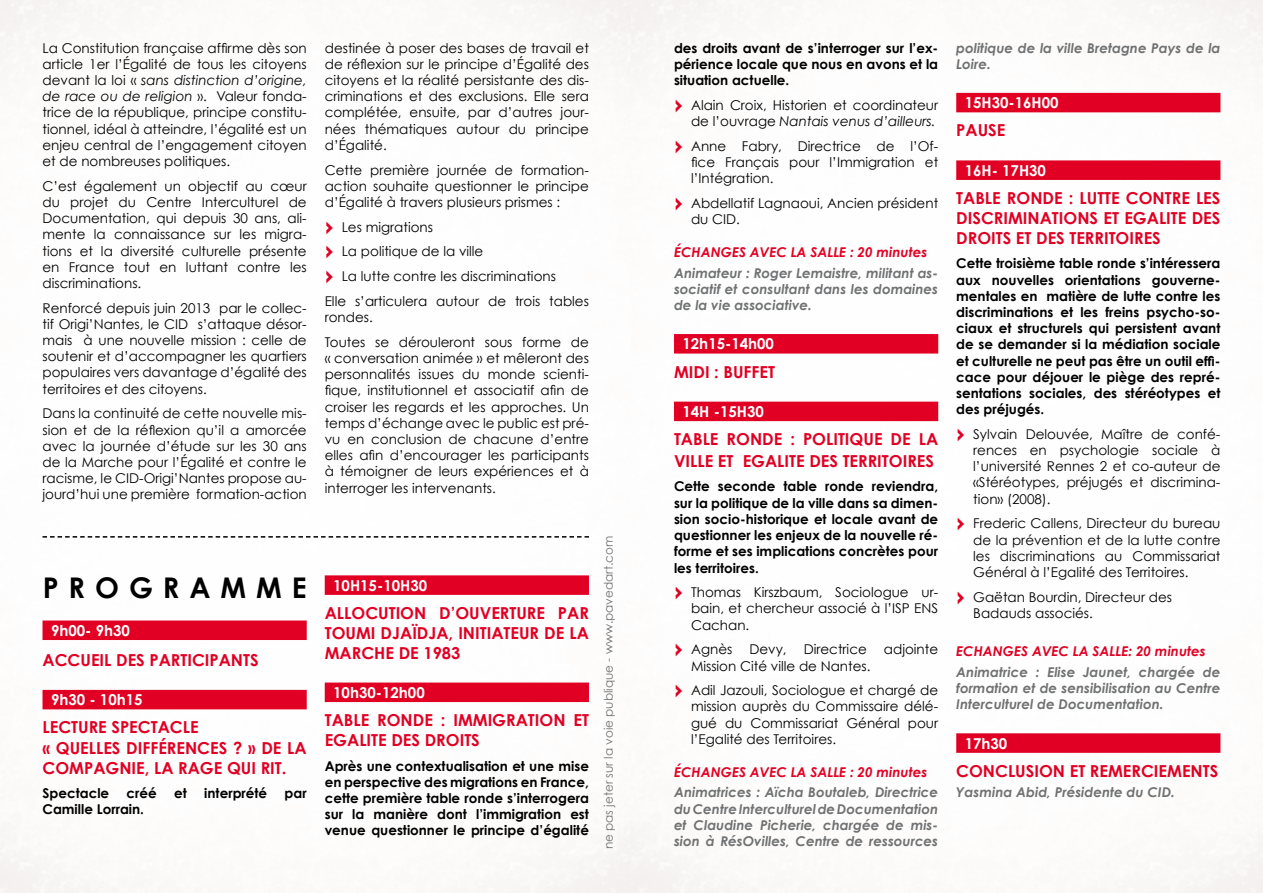
<style>
.page{position:relative;width:1263px;height:893px;background:#fff}
.page>*{position:absolute;margin:0;border:0;box-sizing:border-box;transform-origin:0 0}
.t1{font:700 28.5px "Century Gothic";letter-spacing:.35em;color:#000}
.t2{font:700 16.5px/19.8px "Century Gothic";color:#e10023}
.t3{font:700 15px "Century Gothic";color:#fff}
.t4{font:13.5px/16.2px "Century Gothic";color:#000;text-align:justify}
.t5{font:700 13.5px/16.2px "Century Gothic";color:#000;text-align:justify}
.t6{font:italic 700 13.5px/16.2px "Century Gothic";color:#707172;text-align:justify}
.t7{font:italic 700 13.5px "Century Gothic";color:#e10023}
.t8{font:12px "Century Gothic";color:#707172}
.s1{font-style:italic}
.s2{font-family:"DIN";font-weight:700;font-size:25.5px;color:#e10023}
</style>
<div class="page">
<div style="left:43px;top:620px;width:264px;height:20px;background:#e10023"></div>
<div style="left:43px;top:690px;width:264px;height:19px;background:#e10023"></div>
<div style="left:325px;top:575px;width:264px;height:20px;background:#e10023"></div>
<div style="left:325px;top:682px;width:264px;height:20px;background:#e10023"></div>
<div style="left:674px;top:334px;width:264px;height:20px;background:#e10023"></div>
<div style="left:674px;top:402px;width:264px;height:19px;background:#e10023"></div>
<div style="left:956px;top:93px;width:264px;height:19px;background:#e10023"></div>
<div style="left:956px;top:160px;width:264px;height:20px;background:#e10023"></div>
<div style="left:956px;top:733px;width:264px;height:20px;background:#e10023"></div>
<svg style="left:43px;top:536px;width:546px;height:2px"></svg>
<p class="t4" style="left:43px;top:39px;width:266px">La Constitution française affirme dès son article 1er l’Égalité de tous les citoyens devant la loi « <span class="s1">sans distinction d’origine, de race ou de religion</span> ». Valeur fonda&shy;trice de la république, principe constitu&shy;tionnel, idéal à atteindre, l’égalité est un enjeu central de l’engagement citoyen et de nombreuses politiques.</p>
<p class="t4" style="left:43px;top:178px;width:266px">C’est également un objectif au cœur du projet du Centre Interculturel de Documentation, qui depuis 30 ans, ali&shy;mente la connaissance sur les migra&shy;tions et la diversité culturelle présente en France tout en luttant contre les discriminations.</p>
<p class="t4" style="left:43px;top:299px;width:266px">Renforcé depuis juin 2013 par le collec&shy;tif Origi’Nantes, le CID s’attaque désor&shy;mais à une nouvelle mission : celle de soutenir et d’accompagner les quartiers populaires vers davantage d’égalité des territoires et des citoyens.</p>
<p class="t4" style="left:43px;top:405px;width:266px">Dans la continuité de cette nouvelle mis&shy;sion et de la réflexion qu’il a amorcée avec la journée d’étude sur les 30 ans de la Marche pour l’Égalité et contre le racisme, le CID-Origi’Nantes propose au&shy;jourd’hui une première formation-action</p>
<h1 class="t1" style="left:43px;top:569px;width:265px">PROGRAMME</h1>
<p class="t3" style="left:51px;top:621px;width:80px">9h00- 9h30</p>
<p class="t2" style="left:43px;top:650px;width:218px">ACCUEIL DES PARTICIPANTS</p>
<p class="t3" style="left:51px;top:690px;width:93px">9h30 - 10h15</p>
<p class="t2" style="left:43px;top:717px;width:266px">LECTURE SPECTACLE<br>« QUELLES DIFFÉRENCES ? » DE LA<br>COMPAGNIE, LA RAGE QUI RIT.</p>
<p class="t5" style="left:43px;top:785px;width:68px">Spectacle</p>
<p class="t5" style="left:127px;top:785px;width:32px">créé</p>
<p class="t5" style="left:174px;top:785px;width:14px">et</p>
<p class="t5" style="left:204px;top:785px;width:64px">interprété</p>
<p class="t5" style="left:285px;top:785px;width:24px">par</p>
<p class="t5" style="left:43px;top:801px;width:103px">Camille Lorrain.</p>
<p class="t4" style="left:325px;top:39px;width:266px">destinée à poser des bases de travail et de réflexion sur le principe d’Égalité des citoyens et la réalité persistante des dis&shy;criminations et des exclusions. Elle sera complétée, ensuite, par d’autres jour&shy;nées thématiques autour du principe d’Égalité.</p>
<p class="t4" style="left:325px;top:161px;width:266px">Cette première journée de formation&shy;action souhaite questionner le principe d’Égalité à travers plusieurs prismes :</p>
<p class="t4" style="left:325px;top:214px;width:266px;line-height:24.8px;text-align:left"><span class="s2">›</span> Les migrations<br><span class="s2">›</span> La politique de la ville<br><span class="s2">›</span> La lutte contre les discriminations<br>Elle s’articulera autour de trois tables</p>
<p class="t4" style="left:325px;top:305px;width:266px;line-height:24.8px">rondes.<br>Toutes se dérouleront sous forme de</p>
<p class="t4" style="left:325px;top:350px;width:266px">« conversation animée » et mêleront des personnalités issues du monde scienti&shy;fique, institutionnel et associatif afin de croiser les regards et les approches. Un temps d’échange avec le public est pré&shy;vu en conclusion de chacune d’entre elles afin d’encourager les participants à témoigner de leurs expériences et à interroger les intervenants.</p>
<p class="t3" style="left:333px;top:576px;width:95px">10H15-10H30</p>
<p class="t2" style="left:325px;top:603px;width:266px;text-align:justify">ALLOCUTION D’OUVERTURE PAR TOUMI DJAÏDJA, INITIATEUR DE LA MARCHE DE 1983</p>
<p class="t3" style="left:333px;top:683px;width:93px">10h30-12h00</p>
<p class="t2" style="left:325px;top:710px;width:266px">TABLE RONDE : IMMIGRATION ET<br>EGALITE DES DROITS</p>
<p class="t5" style="left:325px;top:757px;width:266px">Après une contextualisation et une mise en perspective des migrations en France, cette première table ronde s’interrogera sur la manière dont l’immigration est venue questionner le principe d’égalité</p>
<p class="t8" style="left:601px;top:849px;width:315px;rotate:-90deg">ne pas jeter sur la voie publique - www.pavedart.com</p>
<p class="t5" style="left:674px;top:39px;width:266px">des droits avant de s’interroger sur l’ex&shy;périence locale que nous en avons et la situation actuelle.</p>
<p class="t4" style="left:674px;top:97px;width:266px;text-align:right"><span class="s2">›</span> Alain Croix, Historien et coordinateur de l’ouvrage <span class="s1">Nantais venus d’ailleurs.</span></p>
<p class="t4" style="left:691px;top:137px;width:249px;text-indent:-17px"><span class="s2">›</span> Anne Fabry, Directrice de l’Of&shy;fice Français pour l’Immigration et l’Intégration.</p>
<p class="t4" style="left:691px;top:195px;width:249px;text-indent:-17px"><span class="s2">›</span> Abdellatif Lagnaoui, Ancien président du CID.</p>
<p class="t7" style="left:674px;top:244px;width:255px">ÉCHANGES AVEC LA SALLE : 20 minutes</p>
<p class="t6" style="left:674px;top:264px;width:266px">Animateur : Roger Lemaistre, militant as&shy;sociatif et consultant dans les domaines de la vie associative.</p>
<p class="t3" style="left:682px;top:334px;width:93px">12h15-14h00</p>
<p class="t2" style="left:674px;top:361px;width:102px">MIDI : BUFFET</p>
<p class="t3" style="left:682px;top:402px;width:83px">14H -15H30</p>
<p class="t2" style="left:674px;top:428px;width:266px;line-height:21.6px">TABLE RONDE : POLITIQUE DE LA<br>VILLE ET EGALITE DES TERRITOIRES</p>
<p class="t5" style="left:674px;top:478px;width:266px">Cette seconde table ronde reviendra, sur la politique de la ville dans sa dimen&shy;sion socio-historique et locale avant de questionner les enjeux de la nouvelle ré&shy;forme et ses implications concrètes pour les territoires.</p>
<p class="t4" style="left:691px;top:584px;width:249px;text-indent:-17px"><span class="s2">›</span> Thomas Kirszbaum, Sociologue ur&shy;bain, et chercheur associé à l’ISP ENS Cachan.</p>
<p class="t4" style="left:674px;top:641px;width:60px"><span class="s2">›</span> Agnès</p>
<p class="t4" style="left:749px;top:641px;width:39px">Devy,</p>
<p class="t4" style="left:804px;top:641px;width:65px">Directrice</p>
<p class="t4" style="left:884px;top:641px;width:56px">adjointe</p>
<p class="t4" style="left:674px;top:653px;width:266px;line-height:24.8px;text-indent:17px">Mission Cité ville de Nantes.<br><span class="s2">›</span> Adil Jazouli, Sociologue et chargé de</p>
<p class="t4" style="left:691px;top:698px;width:249px">mission auprès du Commissaire délé&shy;gué du Commissariat Général pour l’Egalité des Territoires.</p>
<p class="t7" style="left:674px;top:763px;width:255px">ÉCHANGES AVEC LA SALLE : 20 minutes</p>
<p class="t6" style="left:674px;top:784px;width:266px">Animatrices : Aïcha Boutaleb, Directrice du Centre Interculturel de Documentation et Claudine Picherie, chargée de mis&shy;sion à RésOvilles, Centre de ressources</p>
<p class="t6" style="left:956px;top:39px;width:266px">politique de la ville Bretagne Pays de la<br>Loire.</p>
<p class="t3" style="left:965px;top:93px;width:95px">15H30-16H00</p>
<p class="t2" style="left:956px;top:120px;width:51px">PAUSE</p>
<p class="t3" style="left:965px;top:161px;width:83px">16H- 17H30</p>
<p class="t2" style="left:956px;top:188px;width:266px;text-align:justify">TABLE RONDE : LUTTE CONTRE LES DISCRIMINATIONS ET EGALITE DES DROITS ET DES TERRITOIRES</p>
<p class="t5" style="left:956px;top:255px;width:266px">Cette troisième table ronde s’intéressera aux nouvelles orientations gouverne&shy;mentales en matière de lutte contre les discriminations et les freins psycho-so&shy;ciaux et structurels qui persistent avant de se demander si la médiation sociale et culturelle ne peut pas être un outil effi&shy;cace pour déjouer le piège des repré&shy;sentations sociales, des stéréotypes et des préjugés.</p>
<p class="t4" style="left:973px;top:426px;width:249px;text-indent:-17px"><span class="s2">›</span> Sylvain Delouvée, Maître de confé&shy;rences en psychologie sociale à l’université Rennes 2 et co-auteur de «Stéréotypes, préjugés et discrimina&shy;tion» (2008).</p>
<p class="t4" style="left:973px;top:515px;width:249px;text-indent:-17px"><span class="s2">›</span> Frederic Callens, Directeur du bureau de la prévention et de la lutte contre les discriminations au Commissariat Général à l’Egalité des Territoires.</p>
<p class="t4" style="left:973px;top:588px;width:200px;text-indent:-17px"><span class="s2">›</span> Gaëtan Bourdin, Directeur des<br>Badauds associés.</p>
<p class="t7" style="left:956px;top:643px;width:251px">ECHANGES AVEC LA SALLE: 20 minutes</p>
<p class="t6" style="left:956px;top:663px;width:266px">Animatrice : Elise Jaunet, chargée de formation et de sensibilisation au Centre Interculturel de Documentation.</p>
<p class="t3" style="left:965px;top:734px;width:44px">17h30</p>
<p class="t2" style="left:956px;top:761px;width:264px">CONCLUSION ET REMERCIEMENTS</p>
<p class="t6" style="left:956px;top:784px;width:220px">Yasmina Abid, Présidente du CID.</p>
</div>
